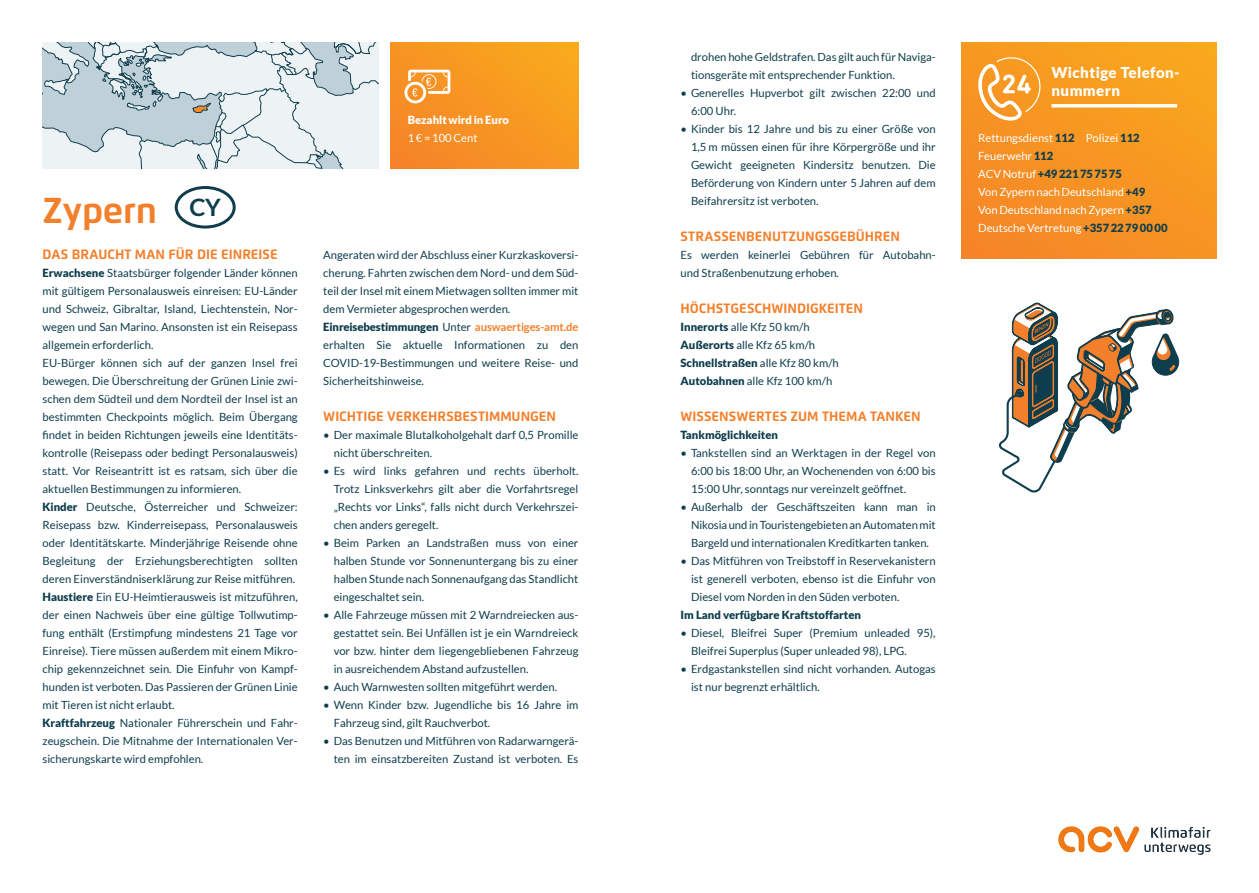
<style>
.page{position:relative;width:1259px;height:893px;background:#fff}
.page>*{position:absolute;margin:0;border:0;box-sizing:border-box;transform-origin:0 0}
.t1{font:700 36px "Flexo";letter-spacing:-.01em;color:#f47f2a}
.t2{font:900 15px/18px "Lato";letter-spacing:.025em;color:#fff}
.t3{font:700 13.5px "Flexo";color:#f47f2a}
.t4{font:11.25px/18px "Lato";color:#0e3d4d}
.t5{font:11.25px/18px "Lato";color:#fff}
.t6{font:900 11.25px "Lato";color:#0e3d4d}
.t7{font:900 11.25px "Lato";color:#fff}
.s1{font-weight:900}
.s2{font-weight:700;color:#f47f2a}
.s3{font-weight:900;color:#0e3d4d}
</style>
<div class="page">
<div style="left:391px;top:43px;width:187px;height:126px;background:linear-gradient(to right,#f68a27,#f9a21e)"></div>
<div style="left:961px;top:43px;width:255px;height:216px;background:linear-gradient(to right,#f68b26,#f89f1f)"></div>
<svg style="left:974px;top:56px;width:70px;height:65px"></svg>
<svg style="left:1051px;top:104px;width:126px;height:4px"></svg>
<svg style="left:404px;top:70px;width:46px;height:33px"></svg>
<svg style="left:43px;top:43px;width:335px;height:126px"></svg>
<div style="left:175px;top:186px;width:61px;height:43px;border:3px solid #0e3d4d;border-radius:50%"></div>
<svg style="left:999px;top:302px;width:180px;height:191px"></svg>
<img style="left:1058px;top:826px;width:153px;height:29px">
<h1 class="t1" style="left:43px;top:188px;width:180px">Zypern <sup>CY</sup></h1>
<p class="t3" style="left:43px;top:246px;width:237px">DAS BRAUCHT MAN FÜR DIE EINREISE</p>
<p class="t4" style="left:43px;top:263px;width:257px"><span class="s1">Erwachsene</span> Staatsbürger folgender Länder können mit gültigem Personalausweis einreisen: EU-Länder und Schweiz, Gibraltar, Island, Liechtenstein, Nor&shy;wegen und San Marino. Ansonsten ist ein Reisepass allgemein erforderlich.<br>EU-Bürger können sich auf der ganzen Insel frei bewegen. Die Überschreitung der Grünen Linie zwi&shy;schen dem Südteil und dem Nordteil der Insel ist an bestimmten Checkpoints möglich. Beim Übergang findet in beiden Richtungen jeweils eine Identitäts&shy;kontrolle (Reisepass oder bedingt Personalausweis) statt. Vor Reiseantritt ist es ratsam, sich über die aktuellen Bestimmungen zu informieren.<br><span class="s1">Kinder</span> Deutsche, Österreicher und Schweizer:<br>Reisepass bzw. Kinderreisepass, Personalausweis oder Identitätskarte. Minderjährige Reisende ohne Begleitung der Erziehungsberechtigten sollten deren Einverständniserklärung zur Reise mitführen.<br><span class="s1">Haustiere</span> Ein EU-Heimtierausweis ist mitzuführen, der einen Nachweis über eine gültige Tollwutimp&shy;fung enthält (Erstimpfung mindestens 21 Tage vor Einreise). Tiere müssen außerdem mit einem Mikro&shy;chip gekennzeichnet sein. Die Einfuhr von Kampf&shy;hunden ist verboten. Das Passieren der Grünen Linie mit Tieren ist nicht erlaubt.<br><span class="s1">Kraftfahrzeug</span> Nationaler Führerschein und Fahr&shy;zeugschein. Die Mitnahme der Internationalen Ver&shy;sicherungskarte wird empfohlen.</p>
<p class="t7" style="left:408px;top:113px;width:103px">Bezahlt wird in Euro</p>
<p class="t5" style="left:408px;top:128px;width:71px">1 € = 100 Cent</p>
<p class="t4" style="left:323px;top:245px;width:257px">Angeraten wird der Abschluss einer Kurzkaskoversi&shy;cherung. Fahrten zwischen dem Nord- und dem Süd&shy;teil der Insel mit einem Mietwagen sollten immer mit dem Vermieter abgesprochen werden.<br><span class="s1">Einreisebestimmungen</span> Unter <span class="s2">auswaertiges-amt.de </span>erhalten Sie aktuelle Informationen zu den COVID-19-Bestimmungen und weitere Reise- und Sicherheitshinweise.</p>
<p class="t3" style="left:323px;top:408px;width:234px">WICHTIGE VERKEHRSBESTIMMUNGEN</p>
<p class="t4" style="left:334px;top:425px;width:246px;text-indent:-10px">• Der maximale Blutalkoholgehalt darf 0,5 Promille nicht überschreiten.</p>
<p class="t4" style="left:334px;top:461px;width:246px;text-align:justify;text-indent:-10px">• Es wird links gefahren und rechts überholt.<br>Trotz Linksverkehrs gilt aber die Vorfahrtsregel „Rechts vor Links“, falls nicht durch Verkehrszei&shy;chen anders geregelt.</p>
<p class="t4" style="left:334px;top:533px;width:246px;text-align:justify;text-indent:-10px">• Beim Parken an Landstraßen muss von einer halben Stunde vor Sonnenuntergang bis zu einer halben Stunde nach Sonnenaufgang das Standlicht eingeschaltet sein.</p>
<p class="t4" style="left:334px;top:605px;width:246px;text-align:justify;text-indent:-10px">• Alle Fahrzeuge müssen mit 2 Warndreiecken aus&shy;gestattet sein. Bei Unfällen ist je ein Warndreieck vor bzw. hinter dem liegengebliebenen Fahrzeug in ausreichendem Abstand aufzustellen.</p>
<p class="t4" style="left:323px;top:677px;width:235px">• Auch Warnwesten sollten mitgeführt werden.</p>
<p class="t4" style="left:334px;top:695px;width:246px;text-indent:-10px">• Wenn Kinder bzw. Jugendliche bis 16 Jahre im<br>Fahrzeug sind, gilt Rauchverbot.</p>
<p class="t4" style="left:323px;top:731px;width:257px;text-align:right">• Das Benutzen und Mitführen von Radarwarngerä&shy;ten im einsatzbereiten Zustand ist verboten. Es</p>
<p class="t4" style="left:691px;top:47px;width:246px">drohen hohe Geldstrafen. Das gilt auch für Naviga&shy;tionsgeräte mit entsprechender Funktion.</p>
<p class="t4" style="left:691px;top:83px;width:246px;text-indent:-10px">• Generelles Hupverbot gilt zwischen 22:00 und<br>6:00 Uhr.</p>
<p class="t4" style="left:691px;top:119px;width:246px;text-align:justify;text-indent:-10px">• Kinder bis 12 Jahre und bis zu einer Größe von 1,5 m müssen einen für ihre Körpergröße und ihr Gewicht geeigneten Kindersitz benutzen. Die Beförderung von Kindern unter 5 Jahren auf dem Beifahrersitz ist verboten.</p>
<p class="t3" style="left:680px;top:228px;width:221px">STRASSENBENUTZUNGSGEBÜHREN</p>
<p class="t4" style="left:680px;top:245px;width:257px">Es werden keinerlei Gebühren für Autobahn&shy;und Straßenbenutzung erhoben.</p>
<p class="t3" style="left:680px;top:300px;width:184px">HÖCHSTGESCHWINDIGKEITEN</p>
<p class="t4" style="left:680px;top:317px;width:160px"><span class="s1">Innerorts</span> alle Kfz 50 km/h<br><span class="s1">Außerorts</span> alle Kfz 65 km/h<br><span class="s1">Schnellstraßen</span> alle Kfz 80 km/h<br><span class="s1">Autobahnen</span> alle Kfz 100 km/h</p>
<p class="t3" style="left:680px;top:408px;width:242px">WISSENSWERTES ZUM THEMA TANKEN</p>
<p class="t6" style="left:680px;top:428px;width:99px">Tankmöglichkeiten</p>
<p class="t4" style="left:691px;top:443px;width:246px;text-align:justify;text-indent:-10px">• Tankstellen sind an Werktagen in der Regel von 6:00 bis 18:00 Uhr, an Wochenenden von 6:00 bis 15:00 Uhr, sonntags nur vereinzelt geöffnet.</p>
<p class="t4" style="left:691px;top:497px;width:246px;text-align:justify;text-indent:-10px">• Außerhalb der Geschäftszeiten kann man in Nikosia und in Touristengebieten an Automaten mit Bargeld und internationalen Kreditkarten tanken.</p>
<p class="t4" style="left:691px;top:551px;width:246px;text-align:justify;text-indent:-10px">• Das Mitführen von Treibstoff in Reservekanistern ist generell verboten, ebenso ist die Einfuhr von Diesel vom Norden in den Süden verboten.</p>
<p class="t6" style="left:680px;top:608px;width:182px">Im Land verfügbare Kraftstoffarten</p>
<p class="t4" style="left:691px;top:623px;width:246px;text-indent:-10px">• Diesel, Bleifrei Super (Premium unleaded 95),<br>Bleifrei Superplus (Super unleaded 98), LPG.</p>
<p class="t4" style="left:691px;top:659px;width:246px;text-indent:-10px">• Erdgastankstellen sind nicht vorhanden. Autogas ist nur begrenzt erhältlich.</p>
<h2 class="t2" style="left:1051px;top:63px;width:130px">Wichtige Telefon&shy;nummern</h2>
<p class="t5" style="left:978px;top:128px;width:191px">Rettungsdienst <span class="s3">112</span> Polizei <span class="s3">112<br></span>Feuerwehr <span class="s3">112<br></span>ACV Notruf <span class="s3">+49 221757575<br></span>Von Zypern nach Deutschland <span class="s3">+49<br></span>Von Deutschland nach Zypern <span class="s3">+357<br></span>Deutsche Vertretung <span class="s3">+3572279 00 00</span></p>
</div>
